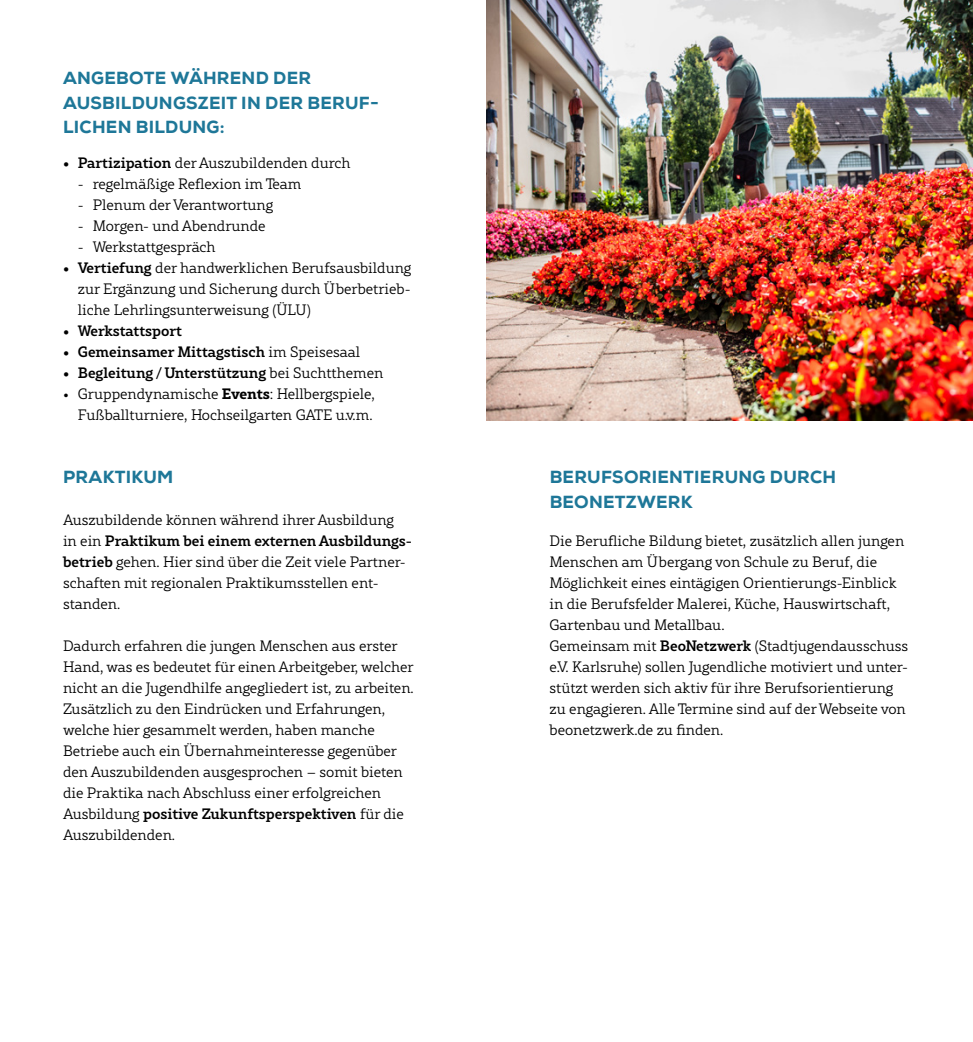
<style>
.page{position:relative;width:973px;height:1042px;background:#fff}
.page>*{position:absolute;margin:0;border:0;box-sizing:border-box;transform-origin:0 0}
.Headline{font:800 17.5px/24.5px "Nexa";letter-spacing:.015em;color:#1e7798}
.Fließtext{font:300 14.88px/21px "Rival Slab";color:#000}
.t1{font:500 14.88px "Rival Slab";color:#000}
.s1{font-weight:500}
.s2{font-weight:300}
.s3{font-weight:700}
</style>
<div class="page">
<img style="left:486px;top:0;width:486px;height:420px">
<p class="Headline" style="left:63px;top:66px;width:317px">ANGEBOTE WÄHREND DER<br>AUSBILDUNGSZEIT IN DER BERUF-<br>LICHEN BILDUNG:</p>
<p class="Fließtext" style="left:63px;top:152px;width:289px"><span class="s1">• Partizipation</span> der Auszubildenden durch</p>
<p class="Fließtext" style="left:78px;top:173px;width:225px">- regelmäßige Reflexion im Team</p>
<p class="Fließtext" style="left:78px;top:194px;width:197px">- Plenum der Verantwortung</p>
<p class="Fließtext" style="left:78px;top:215px;width:189px">- Morgen- und Abendrunde</p>
<p class="Fließtext" style="left:78px;top:236px;width:139px">- Werkstattgespräch</p>
<p class="Fließtext" style="left:78px;top:257px;width:335px;text-align:justify;text-indent:-15px"><span class="s1">• Vertiefung</span> der handwerklichen Berufsausbildung zur Ergänzung und Sicherung durch Überbetrieb&shy;liche Lehrlingsunterweisung (ÜLU)</p>
<p class="t1" style="left:63px;top:320px;width:120px">• Werkstattsport</p>
<p class="t1" style="left:63px;top:341px;width:298px">• Gemeinsamer Mittagstisch <span class="s2">im Speisesaal</span></p>
<p class="t1" style="left:63px;top:362px;width:322px">• Begleitung / Unterstützung <span class="s2">bei Suchtthemen</span></p>
<p class="Fließtext" style="left:63px;top:383px;width:313px;text-align:right">• Gruppendynamische <span class="s3">Events</span>: Hellbergspiele,<br>Fußballturniere, Hochseilgarten GATE u.v.m.</p>
<p class="Headline" style="left:63px;top:465px;width:112px">PRAKTIKUM</p>
<p class="Fließtext" style="left:63px;top:509px;width:350px">Auszubildende können während ihrer Ausbildung<br>in ein <span class="s1">Praktikum bei einem externen Ausbildungs&shy;betrieb</span> gehen. Hier sind über die Zeit viele Partner&shy;schaften mit regionalen Praktikumsstellen ent&shy;standen.</p>
<p class="Fließtext" style="left:63px;top:635px;width:352px">Dadurch erfahren die jungen Menschen aus erster Hand, was es bedeutet für einen Arbeitgeber, welcher nicht an die Jugendhilfe angegliedert ist, zu arbeiten.<br>Zusätzlich zu den Eindrücken und Erfahrungen, welche hier gesammelt werden, haben manche Betriebe auch ein Übernahmeinteresse gegenüber den Auszubildenden ausgesprochen – somit bieten die Praktika nach Abschluss einer erfolgreichen Ausbildung <span class="s1">positive Zukunftsperspektiven</span> für die Auszubildenden.</p>
<p class="Headline" style="left:549px;top:465px;width:288px">BERUFSORIENTIERUNG DURCH<br>BEONETZWERK</p>
<p class="Fließtext" style="left:549px;top:530px;width:356px">Die Berufliche Bildung bietet, zusätzlich allen jungen Menschen am Übergang von Schule zu Beruf, die Möglichkeit eines eintägigen Orientierungs-Einblick in die Berufsfelder Malerei, Küche, Hauswirtschaft, Gartenbau und Metallbau.</p>
<p class="Fließtext" style="left:549px;top:635px;width:360px">Gemeinsam mit <span class="s1">BeoNetzwerk</span> (Stadtjugendausschuss e.V. Karlsruhe) sollen Jugendliche motiviert und unter&shy;stützt werden sich aktiv für ihre Berufsorientierung zu engagieren. Alle Termine sind auf der Webseite von beonetzwerk.de zu finden.</p>
</div>
